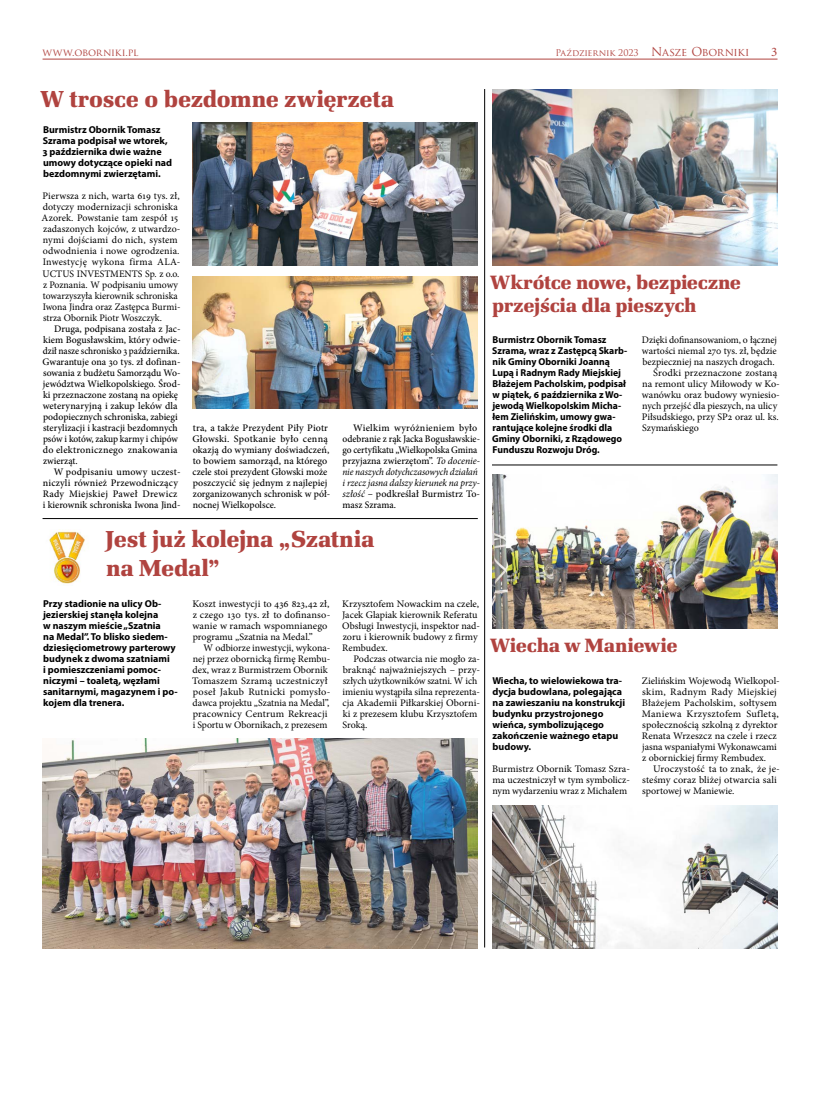
<style>
.page{position:relative;width:820px;height:1106px;background:#fff}
.page>*{position:absolute;margin:0;border:0;box-sizing:border-box;transform-origin:0 0}
.Minion_3_łamy_-_dzie{font:900 24px/29px "Latino URW";letter-spacing:-.005em;color:#b0433f}
.Minion_2_łamy_-_dzie{font:900 20px/23px "Latino URW";letter-spacing:-.01em;color:#b0433f}
.t1{font:13px "Minion Pro";color:#b0433f}
.Podstawowy_-_4_mm_wc{font:500 10px/11px "Minion Pro";color:#000}
.Podstawowy_-_1_akapi{font:10px/11px "Minion Pro";letter-spacing:.005em;color:#000}
.Podstawowy_-_4_mm_wc-2{font:10px/11px "Minion Pro";color:#000}
.Lead_2_łamy{font:700 10px/11px "Myriad Pro";color:#000}
.Lead_3_łamy{font:700 10px/11px "Myriad Pro";color:#000}
.t2{font:10px "Trajan Pro";letter-spacing:-.02em;color:#b0433f}
.t3{font:9px "Trajan Pro";letter-spacing:-.015em;color:#b0433f}
.s1{font-size:12px}
.s2{font-size:11px}
.s3{font-weight:400;font-style:italic}
</style>
<div class="page">
<hr style="left:43px;top:59px;width:734px;height:1px;background:#b0433f">
<img style="left:49px;top:529px;width:36px;height:55px">
<hr style="left:43px;top:518px;width:434px;height:1px;background:#000">
<img style="left:192px;top:122px;width:285px;height:143px">
<img style="left:192px;top:276px;width:285px;height:132px">
<hr style="left:484px;top:89px;width:1px;height:858px;background:#000">
<img style="left:492px;top:475px;width:285px;height:154px">
<img style="left:492px;top:805px;width:285px;height:143px">
<img style="left:492px;top:90px;width:285px;height:176px">
<hr style="left:492px;top:465px;width:285px;height:1px;background:#000">
<img style="left:43px;top:738px;width:434px;height:210px">
<p class="t2" style="left:43px;top:46px;width:97px">www.oborniki.pl</p>
<p class="t3" style="left:555px;top:47px;width:195px">Październik 2023 <span class="s1">N</span><span class="s2">asze</span> <span class="s1">O</span><span class="s2">borniki</span></p>
<h3 class="t1" style="left:771px;top:43px;width:8px">3</h3>
<p class="Minion_3_łamy_-_dzie" style="left:41px;top:84px;width:354px">W trosce o bezdomne zwięrzeta</p>
<p class="Lead_3_łamy" style="left:43px;top:124px;width:131px">Burmistrz Obornik Tomasz<br>Szrama podpisał we wtorek,<br>3 października dwie ważne umowy dotyczące opieki nad bezdomnymi zwierzętami.</p>
<p class="Podstawowy_-_1_akapi" style="left:42px;top:191px;width:140px">Pierwsza z nich, warta 619 tys. zł, dotyczy modernizacji schroniska<br>Azorek. Powstanie tam zespół 15 zadaszonych kojców, z utwardzo&shy;nymi dojściami do nich, system odwodnienia i nowe ogrodzenia.<br>Inwestycję wykona firma ALA-<br>UCTUS INVESTMENTS Sp. z o.o. z Poznania. W podpisaniu umowy towarzyszyła kierownik schroniska<br>Iwona Jindra oraz Zastępca Burmi&shy;strza Obornik Piotr Woszczyk.</p>
<p class="Podstawowy_-_4_mm_wc" style="left:43px;top:323px;width:139px;text-indent:11px">Druga, podpisana została z Jac&shy;kiem Bogusławskim, który odwie&shy;dził nasze schronisko 3 października.<br>Gwarantuje ona 30 tys. zł dofinan&shy;sowania z budżetu Samorządu Wo&shy;jewództwa Wielkopolskiego. Środ&shy;ki przeznaczone zostaną na opiekę weterynaryjną i zakup leków dla podopiecznych schroniska, zabiegi sterylizacji i kastracji bezdomnych psów i kotów, zakup karmy i chipów do elektronicznego znakowania zwierząt.</p>
<p class="Podstawowy_-_4_mm_wc" style="left:43px;top:466px;width:139px;text-indent:11px">W podpisaniu umowy uczest&shy;niczyli również Przewodniczący<br>Rady Miejskiej Paweł Drewicz i kierownik schroniska Iwona Jind-</p>
<p class="Podstawowy_-_4_mm_wc" style="left:192px;top:422px;width:139px">tra, a także Prezydent Piły Piotr<br>Głowski. Spotkanie było cenną okazją do wymiany doświadczeń, to bowiem samorząd, na którego czele stoi prezydent Głowski może poszczycić się jednym z najlepiej zorganizowanych schronisk w pół&shy;nocnej Wielkopolsce.</p>
<p class="Podstawowy_-_4_mm_wc" style="left:342px;top:422px;width:139px;text-indent:11px">Wielkim wyróżnieniem było odebranie z rąk Jacka Bogusławskie&shy;go certyfikatu „Wielkopolska Gmina przyjazna zwierzętom”. <span class="s3">To docenie&shy;nie naszych dotychczasowych działań i rzecz jasna dalszy kierunek na przy&shy;szłość</span> – podkreślał Burmistrz To&shy;masz Szrama.</p>
<p class="Minion_3_łamy_-_dzie" style="left:105px;top:524px;width:270px">Jest już kolejna „Szatnia na Medal”</p>
<p class="Lead_3_łamy" style="left:43px;top:597px;width:136px">Przy stadionie na ulicy Ob&shy;jezierskiej stanęła kolejna<br>w naszym mieście „Szatnia<br>na Medal”. To blisko siedem&shy;dziesięciometrowy parterowy budynek z dwoma szatniami<br>i pomieszczeniami pomoc&shy;niczymi – toaletą, węzłami sanitarnymi, magazynem i po&shy;kojem dla trenera.</p>
<p class="Podstawowy_-_1_akapi" style="left:192px;top:598px;width:139px">Koszt inwestycji to 436 823,42 zł, z czego 130 tys. zł to dofinanso&shy;wanie w ramach wspomnianego programu „Szatnia na Medal.”</p>
<p class="Podstawowy_-_4_mm_wc-2" style="left:342px;top:598px;width:139px">Krzysztofem Nowackim na czele,<br>Jacek Glapiak kierownik Referatu<br>Obsługi Inwestycji, inspektor nad&shy;zoru i kierownik budowy z firmy<br>Rembudex.</p>
<p class="Podstawowy_-_4_mm_wc-2" style="left:342px;top:653px;width:139px;text-indent:11px">Podczas otwarcia nie mogło za&shy;braknąć najważniejszych – przy&shy;szłych użytkowników szatni. W ich imieniu wystąpiła silna reprezenta&shy;cja Akademii Piłkarskiej Oborni&shy;ki z prezesem klubu Krzysztofem<br>Sroką.</p>
<p class="Podstawowy_-_4_mm_wc-2" style="left:192px;top:642px;width:139px;text-indent:11px">W odbiorze inwestycji, wykona&shy;nej przez obornicką firmę Rembu&shy;dex, wraz z Burmistrzem Obornik<br>Tomaszem Szramą uczestniczył poseł Jakub Rutnicki pomysło&shy;dawca projektu „Szatnia na Medal”, pracownicy Centrum Rekreacji i Sportu w Obornikach, z prezesem</p>
<p class="Minion_2_łamy_-_dzie" style="left:490px;top:270px;width:252px">Wkrótce nowe, bezpieczne przejścia dla pieszych</p>
<p class="Lead_2_łamy" style="left:492px;top:333px;width:136px">Burmistrz Obornik Tomasz<br>Szrama, wraz z Zastępcą Skarb&shy;nik Gminy Oborniki Joanną<br>Lupą i Radnym Rady Miejskiej<br>Błażejem Pacholskim, podpisał w piątek, 6 października z Wo&shy;jewodą Wielkopolskim Micha&shy;łem Zielińskim, umowy gwa&shy;rantujące kolejne środki dla<br>Gminy Oborniki, z Rządowego<br>Funduszu Rozwoju Dróg.</p>
<p class="Podstawowy_-_1_akapi" style="left:641px;top:334px;width:136px;text-align:justify">Dzięki dofinansowaniom, o łącznej wartości niemal 270 tys. zł, będzie bezpieczniej na naszych drogach.</p>
<p class="Podstawowy_-_4_mm_wc-2" style="left:641px;top:367px;width:139px;text-indent:11px">Środki przeznaczone zostaną na remont ulicy Miłowody w Ko&shy;wanówku oraz budowy wyniesio&shy;nych przejść dla pieszych, na ulicy<br>Piłsudskiego, przy SP2 oraz ul. ks.<br>Szymańskiego</p>
<p class="Minion_2_łamy_-_dzie" style="left:490px;top:633px;width:188px">Wiecha w Maniewie</p>
<p class="Lead_2_łamy" style="left:492px;top:674px;width:134px">Wiecha, to wielowiekowa tra&shy;dycja budowlana, polegająca na zawieszaniu na konstrukcji budynku przystrojonego wieńca, symbolizującego zakończenie ważnego etapu budowy.</p>
<p class="Podstawowy_-_1_akapi" style="left:492px;top:763px;width:139px;text-align:justify">Burmistrz Obornik Tomasz Szra&shy;ma uczestniczył w tym symbolicz&shy;nym wydarzeniu wraz z Michałem</p>
<p class="Podstawowy_-_1_akapi" style="left:641px;top:675px;width:139px">Zielińskim Wojewodą Wielkopol&shy;skim, Radnym Rady Miejskiej<br>Błażejem Pacholskim, sołtysem<br>Maniewa Krzysztofem Sufletą, społecznością szkolną z dyrektor<br>Renata Wrzeszcz na czele i rzecz jasna wspaniałymi Wykonawcami z obornickiej firmy Rembudex.</p>
<p class="Podstawowy_-_4_mm_wc-2" style="left:642px;top:763px;width:139px;text-indent:11px">Uroczystość ta to znak, że je&shy;steśmy coraz bliżej otwarcia sali sportowej w Maniewie.</p>
</div>
